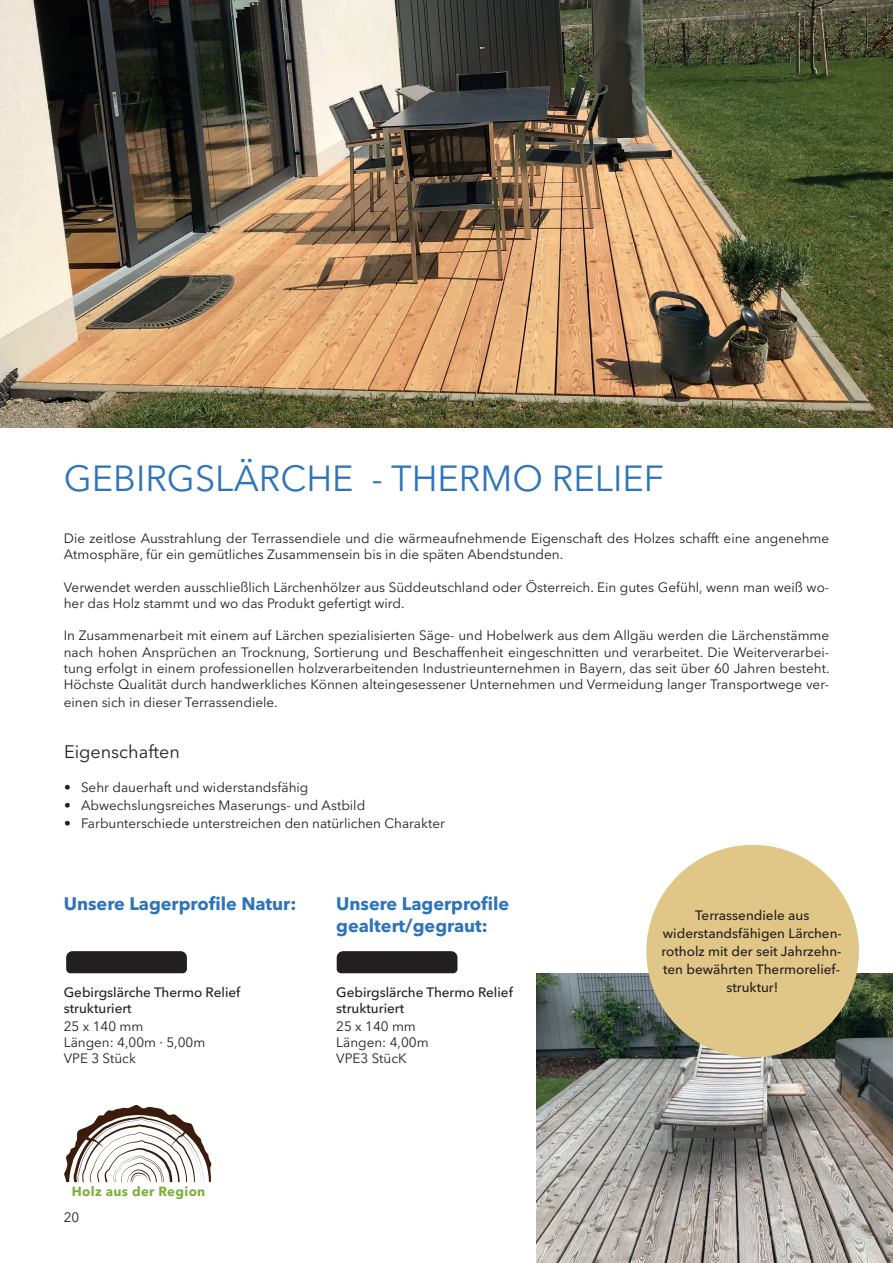
<style>
.page{position:relative;width:893px;height:1263px;background:#fff}
.page>*{position:absolute;margin:0;border:0;box-sizing:border-box;transform-origin:0 0}
.t1{font:36px "Avenir Next LT Pro";color:#2f74ba}
.t2{font:700 18px/21.6px "Avenir Next LT Pro";color:#2f74ba}
.t3{font:18px "Avenir Next LT Pro";color:#231f20}
.t4{font:13.5px/16.2px "Avenir Next LT Pro";color:#231f20}
.t5{font:500 13.5px/18px "Avenir Next LT Pro";color:#231f20}
.t6{font:700 13.05px "Avenir Next LT Pro";letter-spacing:.025em;color:#7cb037}
</style>
<div class="page">
<div style="left:66px;top:951px;width:121px;height:22px;background:#231f20"></div>
<div style="left:337px;top:951px;width:120px;height:22px;background:#231f20"></div>
<svg style="left:64px;top:1105px;width:148px;height:78px"></svg>
<img style="left:0;top:0;width:893px;height:427px">
<img style="left:536px;top:973px;width:357px;height:290px">
<div style="left:646px;top:845px;width:213px;height:212px;background:#e0c787;border-radius:50%"></div>
<h1 class="t1" style="left:64px;top:457px;width:602px">GEBIRGSLÄRCHE - THERMO RELIEF</h1>
<p class="t4" style="left:64px;top:530px;width:767px">Die zeitlose Ausstrahlung der Terrassendiele und die wärmeaufnehmende Eigenschaft des Holzes schafft eine angenehme<br>Atmosphäre, für ein gemütliches Zusammensein bis in die späten Abendstunden.</p>
<p class="t4" style="left:64px;top:579px;width:767px">Verwendet werden ausschließlich Lärchenhölzer aus Süddeutschland oder Österreich. Ein gutes Gefühl, wenn man weiß wo&shy;her das Holz stammt und wo das Produkt gefertigt wird.</p>
<p class="t4" style="left:64px;top:628px;width:767px;text-align:justify">In Zusammenarbeit mit einem auf Lärchen spezialisierten Säge- und Hobelwerk aus dem Allgäu werden die Lärchenstämme nach hohen Ansprüchen an Trocknung, Sortierung und Beschaffenheit eingeschnitten und verarbeitet. Die Weiterverarbei&shy;tung erfolgt in einem professionellen holzverarbeitenden Industrieunternehmen in Bayern, das seit über 60 Jahren besteht.<br>Höchste Qualität durch handwerkliches Können alteingesessener Unternehmen und Vermeidung langer Transportwege ver-</p>
<p class="t4" style="left:64px;top:694px;width:213px">einen sich in dieser Terrassendiele.</p>
<h2 class="t3" style="left:64px;top:741px;width:117px">Eigenschaften</h2>
<p class="t4" style="left:64px;top:780px;width:246px">• Sehr dauerhaft und widerstandsfähig</p>
<p class="t4" style="left:64px;top:798px;width:303px">• Abwechslungsreiches Maserungs- und Astbild</p>
<p class="t4" style="left:64px;top:816px;width:382px">• Farbunterschiede unterstreichen den natürlichen Charakter</p>
<h2 class="t2" style="left:64px;top:893px;width:234px">Unsere Lagerprofile Natur:</h2>
<p class="t5" style="left:64px;top:984px;width:178px;line-height:16.2px">Gebirgslärche Thermo Relief strukturiert</p>
<p class="t4" style="left:64px;top:1018px;width:143px">25 x 140 mm<br>Längen: 4,00m ∙ 5,00m<br>VPE 3 Stück</p>
<h2 class="t2" style="left:336px;top:893px;width:175px">Unsere Lagerprofile gealtert/gegraut:</h2>
<p class="t5" style="left:336px;top:984px;width:178px;line-height:16.2px">Gebirgslärche Thermo Relief strukturiert</p>
<p class="t4" style="left:336px;top:1018px;width:94px">25 x 140 mm<br>Längen: 4,00m<br>VPE3 StücK</p>
<p class="t6" style="left:72px;top:1183px;width:135px">Holz aus der Region</p>
<p class="t4" style="left:64px;top:1209px;width:17px">20</p>
<p class="t5" style="left:662px;top:906px;width:182px;text-align:center">Terrassendiele aus widerstandsfähigen Lärchen&shy;rotholz mit der seit Jahrzehn&shy;ten bewährten Thermorelief&shy;struktur!</p>
</div>
